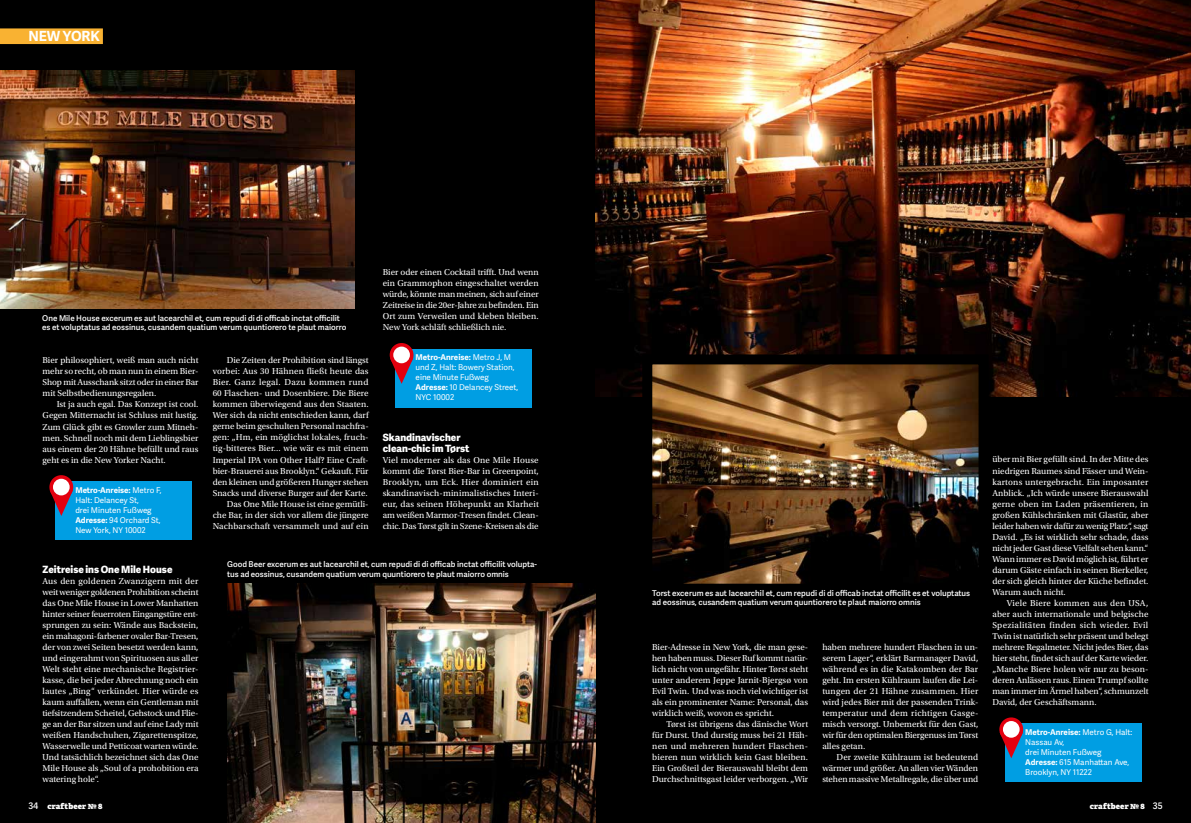
<style>
.page{position:relative;width:1191px;height:823px;background:#fff}
.page>*{position:absolute;margin:0;border:0;box-sizing:border-box;transform-origin:0 0}
.t1{font:700 14px "Adelle Sans";color:#fff}
.t2{font:800 10px/11px "Adelle Sans";color:#fff}
.t3{font:9px/11px "Utopia Std";color:#fff;text-align:justify}
.t4{font:600 8px/9.6px "Adelle Sans";color:#fff}
.t5{font:8px/10px "Adelle Sans";color:#fff}
.t6{font:800 8px "Adelle";letter-spacing:.015em;color:#fff}
.s1{font-weight:700}
.s2{font-family:"Adelle Sans";font-weight:600;font-size:9px}
</style>
<div class="page">
<div style="left:0;top:0;width:1191px;height:822px;background:#000"></div>
<img style="left:595px;top:0;width:596px;height:396px">
<img style="left:0;top:71px;width:354px;height:237px">
<div style="left:0;top:28px;width:103px;height:16px;background:#f9b232"></div>
<div style="left:55px;top:480px;width:137px;height:59px;background:#009ee3"></div>
<div style="left:49px;top:475px;width:24px;height:23px;background:#e3000f;border-radius:50%"></div>
<svg style="left:50px;top:489px;width:23px;height:26px"></svg>
<div style="left:53px;top:478px;width:17px;height:17px;background:#fff;border-radius:50%"></div>
<div style="left:396px;top:348px;width:136px;height:59px;background:#009ee3"></div>
<div style="left:390px;top:343px;width:23px;height:23px;background:#e3000f;border-radius:50%"></div>
<svg style="left:390px;top:357px;width:23px;height:26px"></svg>
<div style="left:393px;top:346px;width:17px;height:17px;background:#fff;border-radius:50%"></div>
<div style="left:1005px;top:722px;width:136px;height:59px;background:#009ee3"></div>
<svg style="left:999px;top:717px;width:24px;height:23px"></svg>
<svg style="left:999px;top:731px;width:24px;height:26px"></svg>
<div style="left:1003px;top:720px;width:16px;height:17px;background:#fff;border-radius:50%"></div>
<img style="left:227px;top:583px;width:368px;height:239px">
<img style="left:653px;top:365px;width:324px;height:217px">
<h1 class="t1" style="left:28px;top:26px;width:73px">NEW YORK</h1>
<p class="t3" style="left:383px;top:267px;width:157px">Bier oder einen Cocktail trifft. Und wenn ein Grammophon eingeschaltet werden würde, könnte man meinen, sich auf einer Zeitreise in die 20er-Jahre zu befinden. Ein Ort zum Verweilen und kleben bleiben.<br>New York schläft schließlich nie.</p>
<p class="t5" style="left:415px;top:352px;width:104px"><span class="s1">Metro-Anreise:</span> Metro J, M und Z, Halt: Bowery Station, eine Minute Fußweg<br><span class="s1">Adresse:</span> 10 Delancey Street,<br>NYC 10002</p>
<p class="t2" style="left:383px;top:431px;width:88px">Skandinavischer clean-chic im Tørst</p>
<p class="t3" style="left:383px;top:454px;width:157px">Viel moderner als das One Mile House kommt die Tørst Bier-Bar in Greenpoint, Brooklyn, um Eck. Hier dominiert ein skandinavisch-minimalistisches Interi&shy;eur, das seinen Höhepunkt an Klarheit am weißen Marmor-Tresen findet. Clean&shy;chic. Das Tørst gilt in Szene-Kreisen als die</p>
<p class="t4" style="left:42px;top:312px;width:305px">One Mile House excerum es aut lacearchil et, cum repudi di di officab inctat officilit es et voluptatus ad eossinus, cusandem quatium verum quuntiorero te plaut maiorro</p>
<p class="t3" style="left:213px;top:355px;width:157px;text-align:right">Die Zeiten der Prohibition sind längst vorbei: Aus 30 Hähnen fließt heute das Bier. Ganz legal. Dazu kommen rund 60 Flaschen- und Dosenbiere. Die Biere kommen überwiegend aus den Staaten.<br>Wer sich da nicht entschieden kann, darf gerne beim geschulten Personal nachfra&shy;gen: „Hm, ein möglichst lokales, fruch&shy;tig-bitteres Bier... wie wär es mit einem Imperial IPA von Other Half? Eine Craft&shy;bier-Brauerei aus Brooklyn.“ Gekauft. Für den kleinen und größeren Hunger stehen Snacks und diverse Burger auf der Karte.<br>Das One Mile House ist eine gemütli&shy;che Bar, in der sich vor allem die jüngere Nachbarschaft versammelt und auf ein</p>
<p class="t3" style="left:43px;top:355px;width:157px">Bier philosophiert, weiß man auch nicht mehr so recht, ob man nun in einem Bier-Shop mit Ausschank sitzt oder in einer Bar mit Selbstbedienungsregalen.</p>
<p class="t3" style="left:43px;top:399px;width:157px;text-indent:14px">Ist ja auch egal. Das Konzept ist cool.<br>Gegen Mitternacht ist Schluss mit lustig.<br>Zum Glück gibt es Growler zum Mitneh&shy;men. Schnell noch mit dem Lieblingsbier aus einem der 20 Hähne befüllt und raus geht es in die New Yorker Nacht.</p>
<p class="t5" style="left:75px;top:484px;width:88px"><span class="s1">Metro-Anreise:</span> Metro F,<br>Halt: Delancey St,<br>drei Minuten Fußweg<br><span class="s1">Adresse:</span> 94 Orchard St,<br>New York, NY 10002</p>
<p class="t2" style="left:43px;top:563px;width:131px">Zeitreise ins One Mile House</p>
<p class="t3" style="left:43px;top:575px;width:157px">Aus den goldenen Zwanzigern mit der weit weniger goldenen Prohibition scheint das One Mile House in Lower Manhatten hinter seiner feuerroten Eingangstüre ent&shy;sprungen zu sein: Wände aus Backstein, ein mahagoni-farbener ovaler Bar-Tresen, der von zwei Seiten besetzt werden kann, und eingerahmt von Spirituosen aus aller Welt steht eine mechanische Registrier&shy;kasse, die bei jeder Abrechnung noch ein lautes „Bing“ verkündet. Hier würde es kaum auffallen, wenn ein Gentleman mit tiefsitzendem Scheitel, Gehstock und Flie&shy;ge an der Bar sitzen und auf eine Lady mit weißen Handschuhen, Zigarettenspitze, Wasserwelle und Petticoat warten würde.<br>Und tatsächlich bezeichnet sich das One Mile House als „Soul of a prohobition era watering hole“.</p>
<p class="t4" style="left:227px;top:559px;width:311px">Good Beer excerum es aut lacearchil et, cum repudi di di officab inctat officilit volupta&shy;tus ad eossinus, cusandem quatium verum quuntiorero te plaut maiorro omnis</p>
<p class="t4" style="left:652px;top:587px;width:319px">Torst excerum es aut lacearchil et, cum repudi di di officab inctat officilit es et voluptatus ad eossinus, cusandem quatium verum quuntiorero te plaut maiorro omnis</p>
<p class="t3" style="left:652px;top:641px;width:157px">Bier-Adresse in New York, die man gese&shy;hen haben muss. Dieser Ruf kommt natür&shy;lich nicht von ungefähr. Hinter Tørst steht unter anderem Jeppe Jarnit-Bjergsø von Evil Twin. Und was noch viel wichtiger ist als ein prominenter Name: Personal, das wirklich weiß, wovon es spricht.</p>
<p class="t3" style="left:652px;top:718px;width:157px;text-indent:14px">Tørst ist übrigens das dänische Wort für Durst. Und durstig muss bei 21 Häh&shy;nen und mehreren hundert Flaschen&shy;bieren nun wirklich kein Gast bleiben.<br>Ein Großteil der Bierauswahl bleibt dem Durchschnittsgast leider verborgen. „Wir</p>
<p class="t3" style="left:822px;top:641px;width:157px">haben mehrere hundert Flaschen in un&shy;serem Lager“, erklärt Barmanager David, während es in die Katakomben der Bar geht. Im ersten Kühlraum laufen die Lei&shy;tungen der 21 Hähne zusammen. Hier wird jedes Bier mit der passenden Trink&shy;temperatur und dem richtigen Gasge&shy;misch versorgt. Unbemerkt für den Gast, wir für den optimalen Biergenuss im Tørst alles getan.</p>
<p class="t3" style="left:822px;top:751px;width:157px;text-indent:14px">Der zweite Kühlraum ist bedeutend wärmer und größer. An allen vier Wänden stehen massive Metallregale, die über und</p>
<p class="t3" style="left:992px;top:454px;width:157px">über mit Bier gefüllt sind. In der Mitte des niedrigen Raumes sind Fässer und Wein&shy;kartons untergebracht. Ein imposanter Anblick. „Ich würde unsere Bierauswahl gerne oben im Laden präsentieren, in großen Kühlschränken mit Glastür, aber leider haben wir dafür zu wenig Platz“, sagt David. „Es ist wirklich sehr schade, dass nicht jeder Gast diese Vielfalt sehen kann.“ Wann immer es David möglich ist, führt er darum Gäste einfach in seinen Bierkeller, der sich gleich hinter der Küche befindet.<br>Warum auch nicht.</p>
<p class="t3" style="left:992px;top:597px;width:157px;text-indent:14px">Viele Biere kommen aus den USA, aber auch internationale und belgische Spezialitäten finden sich wieder. Evil Twin ist natürlich sehr präsent und belegt mehrere Regalmeter. Nicht jedes Bier, das hier steht, findet sich auf der Karte wieder. „Manche Biere holen wir nur zu beson&shy;deren Anlässen raus. Einen Trumpf sollte man immer im Ärmel haben“, schmunzelt David, der Geschäftsmann.</p>
<p class="t5" style="left:1025px;top:726px;width:109px"><span class="s1">Metro-Anreise:</span> Metro G, Halt:<br>Nassau Av,<br>drei Minuten Fußweg<br><span class="s1">Adresse:</span> 615 Manhattan Ave,<br>Brooklyn, NY 11222</p>
<p class="t6" style="left:28px;top:800px;width:76px"><span class="s2">34</span> craftbeer №8</p>
<p class="t6" style="left:1089px;top:800px;width:74px">craftbeer №8 <span class="s2">35</span></p>
</div>
